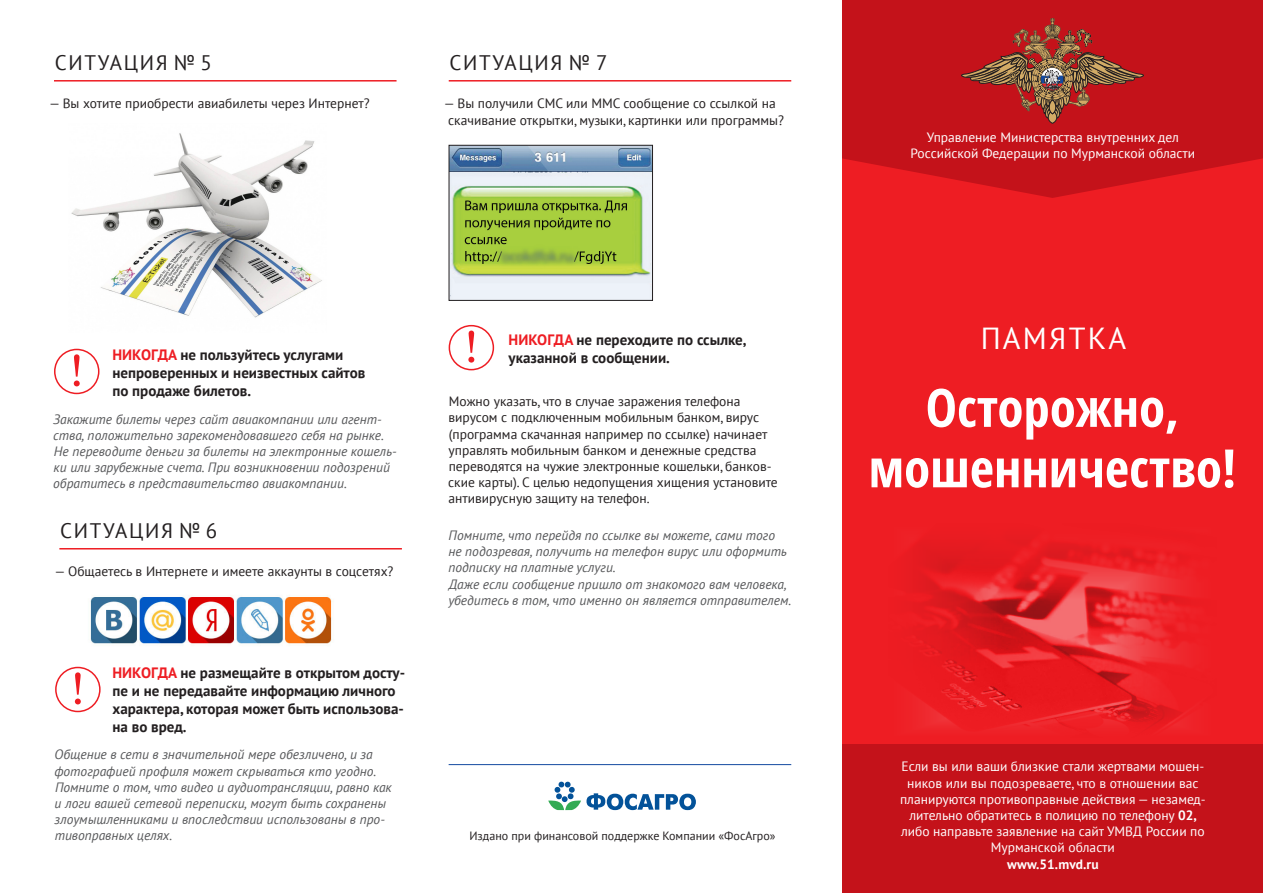
<style>
.page{position:relative;width:1263px;height:893px;background:#fff}
.page>*{position:absolute;margin:0;border:0;box-sizing:border-box;transform-origin:0 0}
.t1{font:700 condensed 52.8px "Open Sans";color:#fff}
.t2{font:30.45px "PT Sans";letter-spacing:.075em;color:#fff}
.t3{font:21px "PT Sans";letter-spacing:.08em;color:#231f20}
.t4{font:700 15px/18px "PT Sans";color:#231f20}
.t5{font:italic 13.5px/16.2px "PT Sans";color:#57585a}
.t6{font:13.5px/16.2px "PT Sans";color:#231f20}
.t7{font:13.5px/16.2px "PT Sans";color:#fff;text-align:center}
.t8{font:700 13.5px "PT Sans";color:#fff}
.t9{font:12px "PT Sans";color:#231f20}
.s1{color:#ee1d23}
.s2{font-weight:700}
</style>
<div class="page">
<img style="left:71px;top:133px;width:251px;height:185px">
<div style="left:842px;top:0;width:421px;height:893px;background:#ee1d23"></div>
<img style="left:918px;top:544px;width:265px;height:183px">
<svg style="left:842px;top:0;width:421px;height:198px;background:#c9131b"></svg>
<svg style="left:961px;top:18px;width:183px;height:106px;background:#ac302a"></svg>
<div style="left:842px;top:744px;width:421px;height:149px;background:#c4121a"></div>
<hr style="left:54px;top:80px;width:342px;height:2px;background:#ee1d23">
<hr style="left:449px;top:80px;width:342px;height:2px;background:#ee1d23">
<hr style="left:59px;top:548px;width:343px;height:1px;background:#ee1d23">
<hr style="left:449px;top:764px;width:342px;height:1px;background:#144aa0">
<svg style="left:74px;top:354px;width:6px;height:32px"></svg>
<svg style="left:75px;top:672px;width:6px;height:32px"></svg>
<div style="left:54px;top:349px;width:45px;height:45px;border:2px solid #ee1d23;border-radius:50%"></div>
<div style="left:55px;top:667px;width:46px;height:45px;border:2px solid #ee1d23;border-radius:50%"></div>
<img style="left:451px;top:147px;width:200px;height:152px">
<div style="left:449px;top:145px;width:204px;height:156px;border:1px solid #231f20"></div>
<svg style="left:468px;top:331px;width:6px;height:32px"></svg>
<div style="left:449px;top:325px;width:45px;height:45px;border:2px solid #ee1d23;border-radius:50%"></div>
<img style="left:90px;top:595px;width:242px;height:49px">
<svg style="left:548px;top:781px;width:148px;height:29px"></svg>
<p class="t3" style="left:55px;top:49px;width:159px">СИТУАЦИЯ № 5</p>
<p class="t3" style="left:450px;top:49px;width:159px">СИТУАЦИЯ № 7</p>
<p class="t6" style="left:49px;top:95px;width:322px">— Вы хотите приобрести авиабилеты через Интернет?</p>
<p class="t6" style="left:448px;top:95px;width:337px;text-indent:-4px">— Вы получили СМС или ММС сообщение со ссылкой на скачивание открытки, музыки, картинки или программы?</p>
<p class="t4" style="left:112px;top:345px;width:254px"><span class="s1">НИКОГДА</span> не пользуйтесь услугами непроверенных и неизвестных сайтов по продаже билетов.</p>
<p class="t5" style="left:53px;top:410px;width:345px">Закажите билеты через сайт авиакомпании или агент&shy;ства, положительно зарекомендовавшего себя на рынке.<br>Не переводите деньги за билеты на электронные кошель&shy;ки или зарубежные счета. При возникновении подозрений обратитесь в представительство авиакомпании.</p>
<p class="t3" style="left:60px;top:517px;width:159px">СИТУАЦИЯ № 6</p>
<p class="t6" style="left:55px;top:563px;width:340px">— Общаетесь в Интернете и имеете аккаунты в соцсетях?</p>
<p class="t4" style="left:113px;top:663px;width:294px"><span class="s1">НИКОГДА</span> не размещайте в открытом досту&shy;пе и не передавайте информацию личного характера, которая может быть использова&shy;на во вред.</p>
<p class="t5" style="left:54px;top:746px;width:339px">Общение в сети в значительной мере обезличено, и за фотографией профиля может скрываться кто угодно.<br>Помните о том, что видео и аудиотрансляции, равно как и логи вашей сетевой переписки, могут быть сохранены злоумышленниками и впоследствии использованы в про&shy;тивоправных целях.</p>
<p class="t4" style="left:509px;top:331px;width:239px"><span class="s1">НИКОГДА</span> не переходите по ссылке,</p>
<p class="t4" style="left:509px;top:349px;width:163px">указанной в сообщении.</p>
<p class="t6" style="left:448px;top:393px;width:331px">Можно указать, что в случае заражения телефона вирусом с подключенным мобильным банком, вирус (программа скачанная например по ссылке) начинает управлять мобильным банком и денежные средства переводятся на чужие электронные кошельки, банков&shy;ские карты). С целью недопущения хищения установите антивирусную защиту на телефон.</p>
<p class="t5" style="left:448px;top:527px;width:340px">Помните, что перейдя по ссылке вы можете, сами того не подозревая, получить на телефон вирус или оформить подписку на платные услуги.</p>
<p class="t5" style="left:448px;top:575px;width:344px">Даже если сообщение пришло от знакомого вам человека, убедитесь в том, что именно он является отправителем.</p>
<p class="t9" style="left:469px;top:828px;width:308px">Издано при финансовой поддержке Компании «ФосАгро»</p>
<p class="t7" style="left:927px;top:129px;width:253px">Управление Министерства внутренних дел</p>
<p class="t7" style="left:910px;top:145px;width:286px">Российской Федерации по Мурманской области</p>
<p class="t2" style="left:981px;top:319px;width:147px">ПАМЯТКА</p>
<p class="t1" style="left:925px;top:371px;width:255px">Осторожно,</p>
<p class="t1" style="left:868px;top:431px;width:369px">мошенничество!</p>
<p class="t7" style="left:900px;top:758px;width:307px">Если вы или ваши близкие стали жертвами мошен&shy;ников или вы подозреваете, что в отношении вас планируются противоправные действия — незамед&shy;лительно обратитесь в полицию по телефону <span class="s2">02, </span>либо направьте заявление на сайт УМВД России по Мурманской области</p>
<p class="t8" style="left:1007px;top:855px;width:93px">www.51.mvd.ru</p>
</div>
